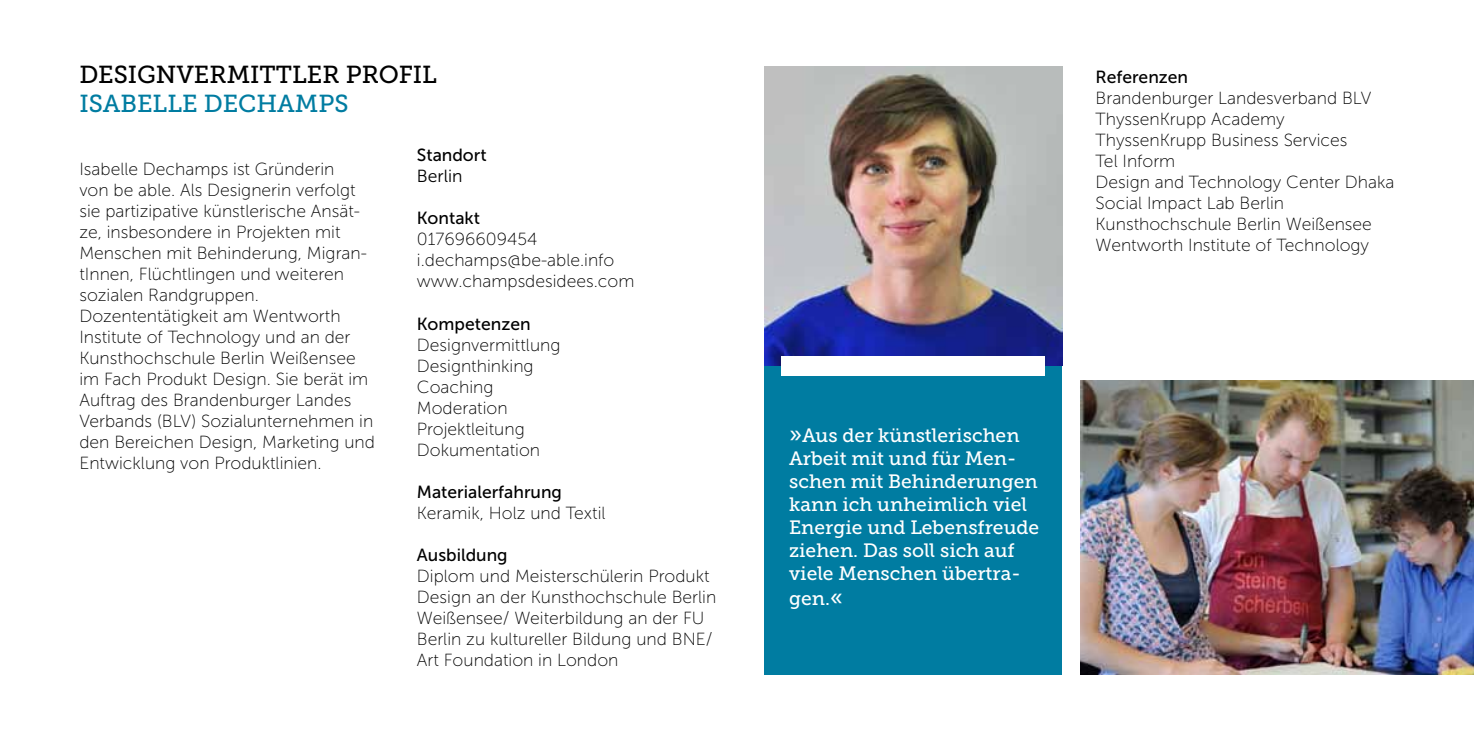
<style>
.page{position:relative;width:1474px;height:740px;background:#fff}
.page>*{position:absolute;margin:0;border:0;box-sizing:border-box;transform-origin:0 0}
.t1{font:24.5px "Museo Slab 500";color:#000}
.t2{font:24.5px "Museo Slab 500";color:#007ca1}
.t3{font:19.25px/23.1px "Museo Slab 500";color:#fff}
.t4{font:17.5px/21px "Museo Sans 100";color:#000}
.t5{font:17.5px "Museo Sans 500";color:#000}
.t6{font:17.5px "Museo Sans 300";color:#000}
.s1{font-size:23.1px}
</style>
<div class="page">
<div style="left:764px;top:79px;width:298px;height:596px;background:#007ca1"></div>
<img style="left:764px;top:66px;width:298px;height:299px">
<div style="left:781px;top:356px;width:263px;height:20px;background:#fff"></div>
<img style="left:1080px;top:380px;width:393px;height:294px">
<h1 class="t1" style="left:79px;top:61px;width:95px">Designve</h1>
<h1 class="t1" style="left:209px;top:61px;width:185px">rmittler profil</h1>
<h1 class="t2" style="left:79px;top:90px;width:74px">Isabelle</h1>
<h1 class="t2" style="left:204px;top:90px;width:38px">Decha</h1>
<h1 class="t2" style="left:295px;top:90px;width:53px">mps</h1>
<p class="t4" style="left:79px;top:158px;width:297px">Isabelle Dechamps ist Gründerin<br>von be able. Als Designerin verfolgt sie partizipative künstlerische Ansät&shy;ze, insbesondere in Projekten mit Menschen mit Behinderung, Migran&shy;tInnen, Flüchtlingen und weiteren sozialen Randgruppen.<br>Dozententätigkeit am Wentworth Institute of Technology und an der Kunsthochschule Berlin Weißensee im Fach Produkt Design. Sie berät im Auftrag des Brandenburger Landes Verbands (BLV) Sozialunternehmen in den Bereichen Design, Marketing und Entwicklung von Produktlinien.</p>
<p class="t5" style="left:417px;top:146px;width:71px">Standort</p>
<p class="t6" style="left:417px;top:167px;width:47px">Berlin</p>
<p class="t5" style="left:417px;top:209px;width:65px">Kontakt</p>
<p class="t4" style="left:417px;top:229px;width:219px">017696609454 i.dechamps@be-able.info www.champsdesidees.com</p>
<p class="t5" style="left:417px;top:314px;width:115px">Kompetenzen</p>
<p class="t4" style="left:417px;top:334px;width:145px">Designvermittlung<br>Designthinking<br>Coaching<br>Moderation<br>Projektleitung<br>Dokumentation</p>
<p class="t5" style="left:417px;top:482px;width:147px">Materialerfahrung</p>
<p class="t4" style="left:417px;top:502px;width:190px">Keramik, Holz und Textil</p>
<p class="t5" style="left:417px;top:545px;width:92px">Ausbildung</p>
<p class="t4" style="left:417px;top:565px;width:301px">Diplom und Meisterschülerin Produkt Design an der Kunsthochschule Berlin Weißensee/ Weiterbildung an der FU Berlin zu kultureller Bildung und BNE/ Art Foundation in London</p>
<p class="t5" style="left:1095px;top:67px;width:94px">Referenzen</p>
<p class="t4" style="left:1095px;top:87px;width:300px">Brandenburger Landesverband BLV<br>ThyssenKrupp Academy<br>ThyssenKrupp Business Services<br>Tel Inform<br>Design and Technology Center Dhaka<br>Social Impact Lab Berlin<br>Kunsthochschule Berlin Weißensee<br>Wentworth Institute of Technology</p>
<p class="t3" style="left:789px;top:423px;width:252px"><span class="s1">»</span>Aus der künstlerischen<br>Arbeit mit und für Men&shy;schen mit Behinderungen kann ich unheimlich viel<br>Energie und Lebensfreude ziehen. Das soll sich auf viele Menschen übertra-</p>
<p class="t3" style="left:789px;top:587px;width:55px">gen.<span class="s1">«</span></p>
</div>
